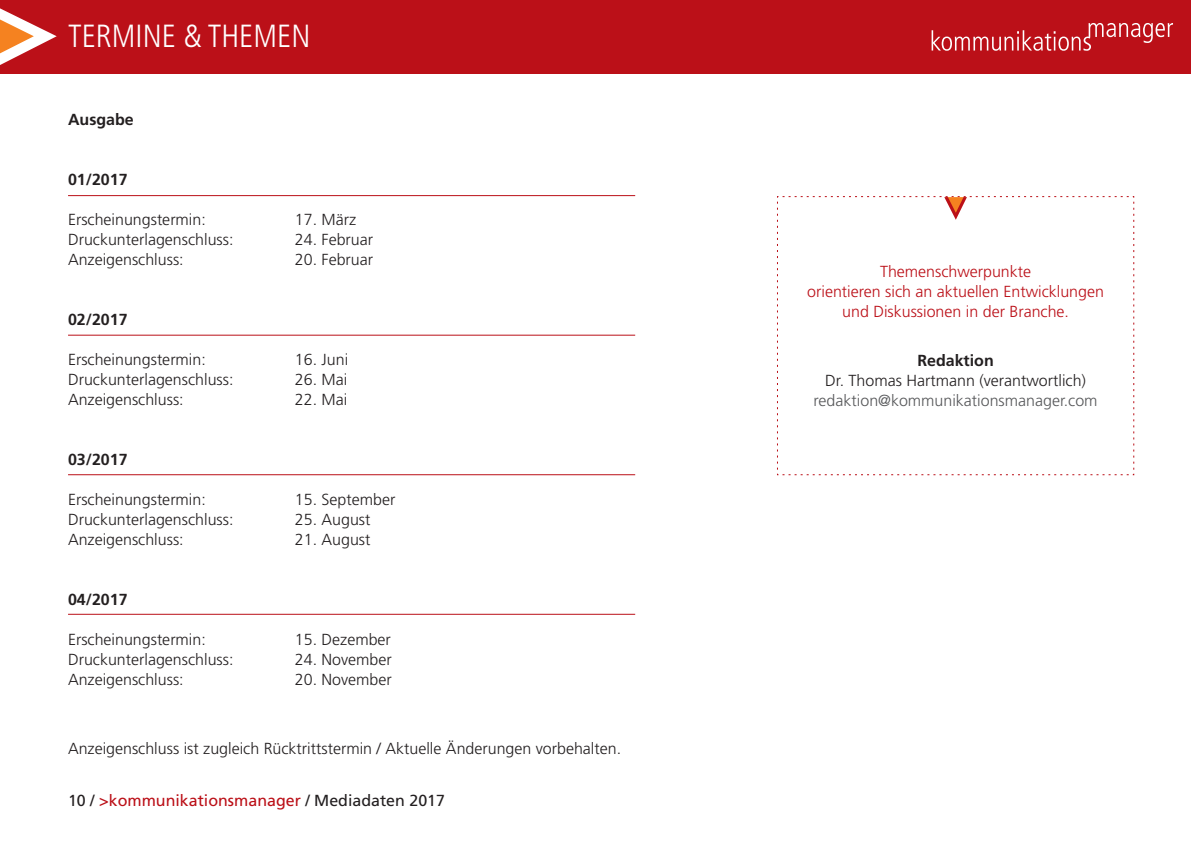
<style>
.page{position:relative;width:1191px;height:842px;background:#fff}
.page>*{position:absolute;margin:0;border:0;box-sizing:border-box;transform-origin:0 0}
.t1{font:300 condensed 32px "Frutiger LT Std";color:#fff}
.Body_RFL{font:300 16px "Frutiger LT Std";color:#231f20}
.Body_RFL-2{font:300 16px "Frutiger LT Std";color:#bb1018}
.Body_Breit_RFL{font:300 16px "Frutiger LT Std";color:#231f20}
.Body_RFL-3{font:700 16px "Frutiger LT Std";color:#231f20}
.t2{font:16px "Frutiger LT Std";color:#bb1018}
.Body_RFL-4{font:300 16px "Frutiger LT Std";color:#57585a}
.s1{color:#231f20}
</style>
<div class="page">
<div style="left:0;top:0;width:1191px;height:74px;background:#bb1018"></div>
<svg style="left:0;top:8px;width:57px;height:57px"></svg>
<svg style="left:931px;top:23px;width:242px;height:28px"></svg>
<hr style="left:68px;top:195px;width:567px;height:1px;background:#bb1018">
<hr style="left:68px;top:614px;width:567px;height:1px;background:#bb1018">
<hr style="left:68px;top:474px;width:567px;height:1px;background:#bb1018">
<hr style="left:68px;top:335px;width:567px;height:1px;background:#bb1018">
<svg style="left:777px;top:196px;width:357px;height:279px"></svg>
<p class="t1" style="left:68px;top:17px;width:244px">TERMINE &amp; THEMEN</p>
<p class="Body_RFL-3" style="left:68px;top:110px;width:67px">Ausgabe</p>
<p class="Body_RFL-3" style="left:68px;top:170px;width:61px">01/2017</p>
<p class="Body_RFL" style="left:68px;top:211px;width:139px">Erscheinungstermin:</p>
<p class="Body_RFL" style="left:295px;top:211px;width:63px">17. März</p>
<p class="Body_RFL" style="left:68px;top:231px;width:167px">Druckunterlagenschluss:</p>
<p class="Body_RFL" style="left:295px;top:231px;width:80px">24. Februar</p>
<p class="Body_RFL" style="left:68px;top:251px;width:117px">Anzeigenschluss:</p>
<p class="Body_RFL" style="left:295px;top:251px;width:80px">20. Februar</p>
<p class="Body_RFL-3" style="left:68px;top:310px;width:61px">02/2017</p>
<p class="Body_RFL" style="left:68px;top:351px;width:139px">Erscheinungstermin:</p>
<p class="Body_RFL" style="left:295px;top:351px;width:55px">16. Juni</p>
<p class="Body_RFL" style="left:68px;top:371px;width:167px">Druckunterlagenschluss:</p>
<p class="Body_RFL" style="left:295px;top:371px;width:54px">26. Mai</p>
<p class="Body_RFL" style="left:68px;top:391px;width:117px">Anzeigenschluss:</p>
<p class="Body_RFL" style="left:295px;top:391px;width:54px">22. Mai</p>
<p class="Body_RFL-3" style="left:68px;top:450px;width:61px">03/2017</p>
<p class="Body_RFL" style="left:68px;top:491px;width:139px">Erscheinungstermin:</p>
<p class="Body_RFL" style="left:295px;top:491px;width:102px">15. September</p>
<p class="Body_RFL" style="left:68px;top:511px;width:167px">Druckunterlagenschluss:</p>
<p class="Body_RFL" style="left:295px;top:511px;width:77px">25. August</p>
<p class="Body_RFL" style="left:68px;top:531px;width:117px">Anzeigenschluss:</p>
<p class="Body_RFL" style="left:295px;top:531px;width:77px">21. August</p>
<p class="Body_RFL-3" style="left:68px;top:590px;width:61px">04/2017</p>
<p class="Body_RFL" style="left:68px;top:631px;width:139px">Erscheinungstermin:</p>
<p class="Body_RFL" style="left:295px;top:631px;width:98px">15. Dezember</p>
<p class="Body_RFL" style="left:68px;top:651px;width:167px">Druckunterlagenschluss:</p>
<p class="Body_RFL" style="left:295px;top:651px;width:98px">24. November</p>
<p class="Body_RFL" style="left:68px;top:671px;width:117px">Anzeigenschluss:</p>
<p class="Body_RFL" style="left:295px;top:671px;width:98px">20. November</p>
<p class="Body_Breit_RFL" style="left:68px;top:740px;width:554px">Anzeigenschluss ist zugleich Rücktrittstermin / Aktuelle Änderungen vorbehalten.</p>
<p class="t2" style="left:68px;top:791px;width:378px"><span class="s1">10 /</span> &gt;kommunikationsmanager <span class="s1">/ Mediadaten 2017</span></p>
<p class="Body_RFL-2" style="left:880px;top:263px;width:153px">Themenschwerpunkte</p>
<p class="Body_RFL-2" style="left:807px;top:283px;width:298px">orientieren sich an aktuellen Entwicklungen</p>
<p class="Body_RFL-2" style="left:842px;top:303px;width:228px">und Diskussionen in der Branche.</p>
<p class="Body_RFL-3" style="left:917px;top:351px;width:78px">Redaktion</p>
<p class="Body_RFL" style="left:825px;top:371px;width:262px">Dr. Thomas Hartmann (verantwortlich)</p>
<p class="Body_RFL-4" style="left:813px;top:391px;width:285px">redaktion@kommunikationsmanager.com</p>
</div>
